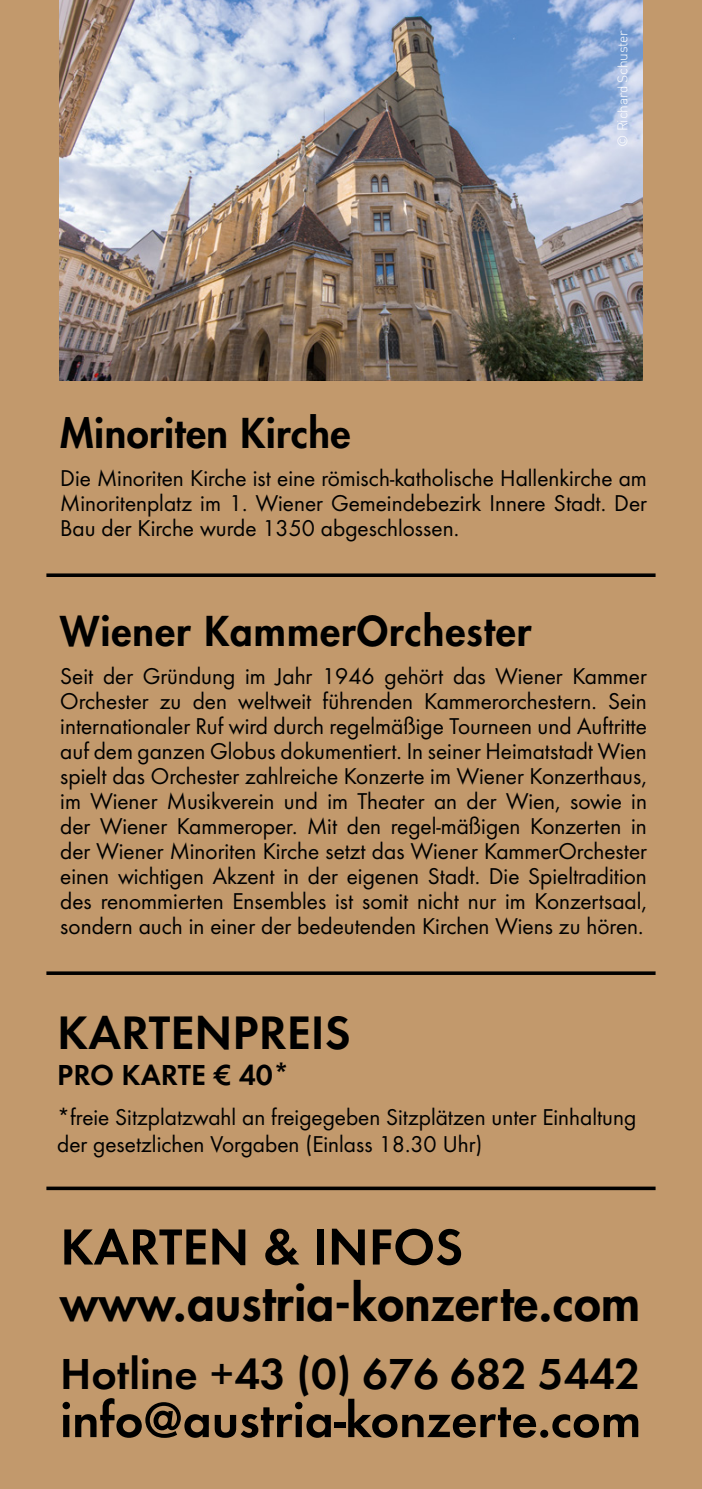
<style>
.page{position:relative;width:702px;height:1489px;background:#fff}
.page>*{position:absolute;margin:0;border:0;box-sizing:border-box;transform-origin:0 0}
.t1{font:52.5px "Futura Dem";color:#000}
.t2{font:51.25px "Futura Dem";color:#000}
.t3{font:48.75px "Futura Dem";color:#000}
.t4{font:800 48.5px "Futura";letter-spacing:.01em;color:#000}
.t5{font:45px "Futura Dem";color:#000}
.t6{font:800 40px "Futura";letter-spacing:.025em;color:#000}
.t7{font:30px "Futura Dem";color:#000}
.t8{font:23.75px/25px "Futura Boo";color:#000;text-align:justify}
.t9{font:300 13.75px "DIN Pro";letter-spacing:-.015em;color:#fff}
</style>
<div class="page">
<div style="left:0;top:0;width:702px;height:1488px;background:#c2996c"></div>
<svg style="left:46px;top:573px;width:609px;height:4px;background:#15110c"></svg>
<hr style="left:46px;top:971px;width:609px;height:3px;background:#000">
<svg style="left:46px;top:1186px;width:609px;height:4px;background:#1d1610"></svg>
<img style="left:59px;top:0;width:583px;height:380px">
<p class="t9" style="left:614px;top:147px;width:118px;rotate:-90deg">© Richard Schuster</p>
<h3 class="t6" style="left:60px;top:407px;width:292px">Minoriten Kirche</h3>
<p class="t8" style="left:60px;top:465px;width:588px">Die Minoriten Kirche ist eine römisch-katholische Hallenkirche am Minoritenplatz im 1. Wiener Gemeindebezirk Innere Stadt. Der Bau der Kirche wurde 1350 abgeschlossen.</p>
<h3 class="t6" style="left:60px;top:605px;width:472px">Wiener KammerOrchester</h3>
<p class="t8" style="left:60px;top:663px;width:588px">Seit der Gründung im Jahr 1946 gehört das Wiener Kammer Orchester zu den weltweit führenden Kammerorchestern. Sein internationaler Ruf wird durch regelmäßige Tourneen und Auftritte auf dem ganzen Globus dokumentiert. In seiner Heimatstadt Wien spielt das Orchester zahlreiche Konzerte im Wiener Konzerthaus, im Wiener Musikverein und im Theater an der Wien, sowie in der Wiener Kammeroper. Mit den regel-mäßigen Konzerten in der Wiener Minoriten Kirche setzt das Wiener KammerOrchester einen wichtigen Akzent in der eigenen Stadt. Die Spieltradition des renommierten Ensembles ist somit nicht nur im Konzertsaal, sondern auch in einer der bedeutenden Kirchen Wiens zu hören.</p>
<h3 class="t3" style="left:57px;top:996px;width:295px">KARTENPREIS</h3>
<p class="t7" style="left:57px;top:1052px;width:234px">PRO KARTE € 40*</p>
<p class="t8" style="left:57px;top:1104px;width:580px;line-height:26.2px">*freie Sitzplatzwahl an freigegeben Sitzplätzen unter Einhaltung der gesetzlichen Vorgaben (Einlass 18.30 Uhr)</p>
<h1 class="t1" style="left:60px;top:1208px;width:404px">KARTEN &amp; INFOS</h1>
<h3 class="t4" style="left:60px;top:1270px;width:581px">www.austria-konzerte.com</h3>
<h3 class="t5" style="left:60px;top:1340px;width:581px">Hotline +43 (0) 676 682 5442</h3>
<h2 class="t2" style="left:60px;top:1382px;width:582px">info@austria-konzerte.com</h2>
</div>
